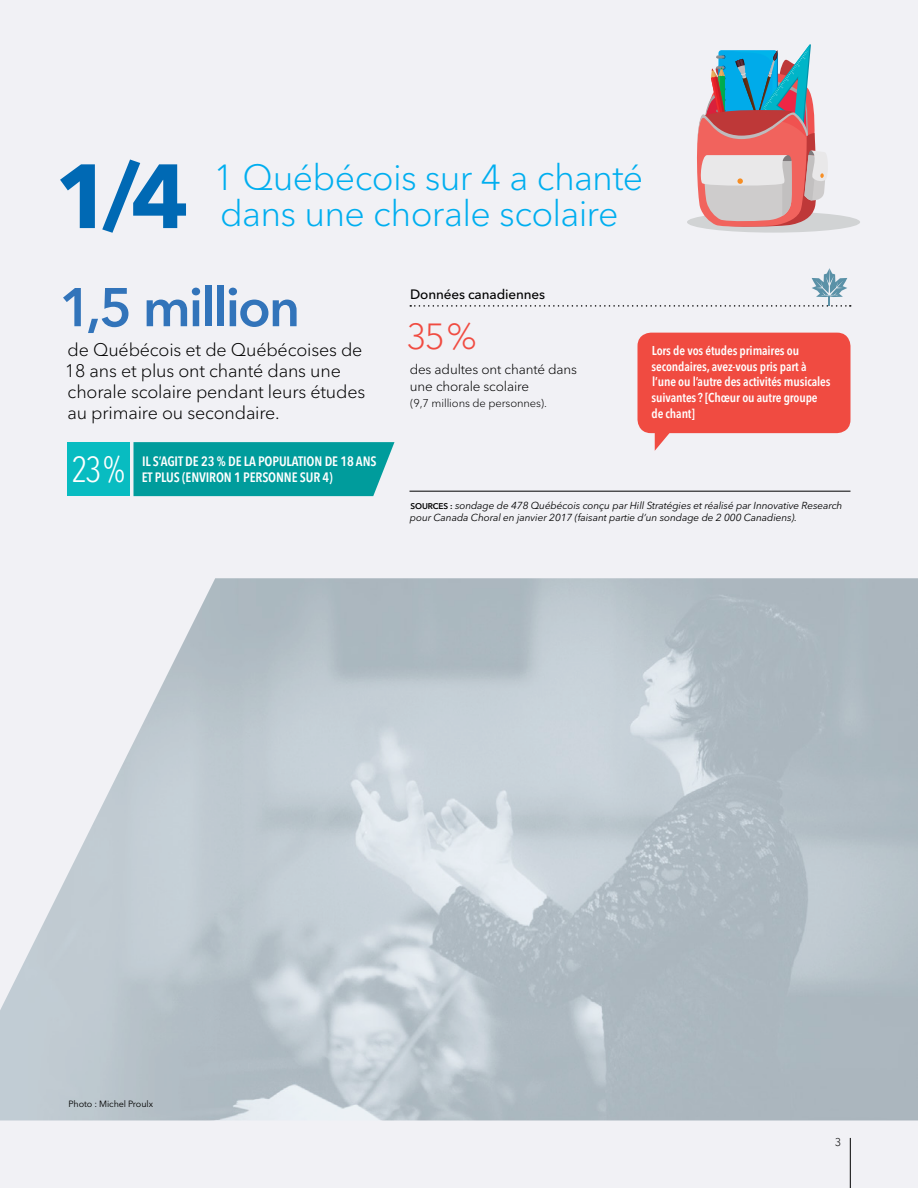
<style>
.page{position:relative;width:918px;height:1188px;background:#f1f1f5}
.page>*{position:absolute;margin:0;border:0;box-sizing:border-box;transform-origin:0 0}
.t1{font:700 90px "Avenir Next LT Pro";color:#0069b4}
.t2{font:600 54px "Avenir Next LT Pro";letter-spacing:-.04em;color:#3274ba}
.t3{font:300 36px/36px "Avenir Next LT Pro";letter-spacing:-.02em;color:#00aeef}
.t4{font:300 36px "Avenir Next LT Pro";color:#f04b41}
.t5{font:300 condensed 36px "Avenir Next LT Pro";color:#fff}
.t6{font:300 18px/21px "Avenir Next LT Pro";letter-spacing:-.01em;color:#000}
.t7{font:600 condensed 13.5px/16.5px "Avenir Next LT Pro";letter-spacing:-.01em;color:#fff}
.t8{font:300 13.5px/16.5px "Avenir Next LT Pro";letter-spacing:-.01em;color:#000}
.t9{font:500 13.5px "Avenir Next LT Pro";letter-spacing:-.01em;color:#000}
.t10{font:600 condensed 12.75px/15.8px "Avenir Next LT Pro";letter-spacing:-.01em;color:#fff}
.t11{font:300 11.25px "Avenir Next LT Pro";letter-spacing:-.01em;color:#000}
.t12{font:italic 10.2px/11.6px "Avenir Next LT Pro";letter-spacing:-.01em;color:#000}
.t13{font:9px "Avenir Next LT Pro";letter-spacing:-.01em;color:#000}
.s1{font-weight:600;font-style:normal;font-size:8.25px}
</style>
<div class="page">
<img style="left:0;top:578px;width:918px;height:542px">
<div style="left:687px;top:212px;width:173px;height:21px;background:#d1d3d4;border-radius:50%"></div>
<svg style="left:694px;top:44px;width:134px;height:184px"></svg>
<svg style="left:410px;top:268px;width:441px;height:39px"></svg>
<div style="left:134px;top:442px;width:260px;height:54px;background:#009c9c"></div>
<div style="left:68px;top:442px;width:62px;height:54px;background:#08bcc1"></div>
<hr style="left:410px;top:491px;width:440px;height:1px;background:#000">
<svg style="left:655px;top:433px;width:22px;height:18px"></svg>
<div style="left:638px;top:333px;width:212px;height:100px;background:#f04b41;border-radius:14px"></div>
<hr style="left:850px;top:1138px;width:1px;height:50px;background:#000">
<h1 class="t1" style="left:54px;top:141px;width:136px">1/4</h1>
<h3 class="t3" style="left:214px;top:159px;width:431px">1 Québécois sur 4 a chanté dans une chorale scolaire</h3>
<h2 class="t2" style="left:59px;top:275px;width:242px">1,5 million</h2>
<h3 class="t6" style="left:65px;top:339px;width:302px">de Québécois et de Québécoises de<br>18 ans et plus ont chanté dans une chorale scolaire pendant leurs études au primaire ou secondaire.</h3>
<h3 class="t5" style="left:71px;top:448px;width:55px">23%</h3>
<h3 class="t7" style="left:142px;top:453px;width:236px">IL S’AGIT DE 23 % DE LA POPULATION DE 18 ANS<br>ET PLUS (ENVIRON 1 PERSONNE SUR 4)</h3>
<h3 class="t9" style="left:410px;top:286px;width:137px">Données canadiennes</h3>
<h3 class="t4" style="left:406px;top:315px;width:72px">35%</h3>
<h3 class="t8" style="left:410px;top:361px;width:169px">des adultes ont chanté dans une chorale scolaire</h3>
<p class="t11" style="left:410px;top:397px;width:138px">(9,7 millions de personnes).</p>
<p class="t10" style="left:651px;top:342px;width:181px">Lors de vos études primaires ou secondaires, avez-vous pris part à l’une ou l’autre des activités musicales suivantes ? [Chœur ou autre groupe de chant]</p>
<p class="t13" style="left:68px;top:1098px;width:86px">Photo : Michel Proulx</p>
<p class="t12" style="left:410px;top:500px;width:434px"><span class="s1">SOURCES :</span> sondage de 478 Québécois conçu par Hill Stratégies et réalisé par Innovative Research pour Canada Choral en janvier 2017 (faisant partie d’un sondage de 2 000 Canadiens).</p>
<p class="t11" style="left:835px;top:1135px;width:8px">3</p>
</div>
